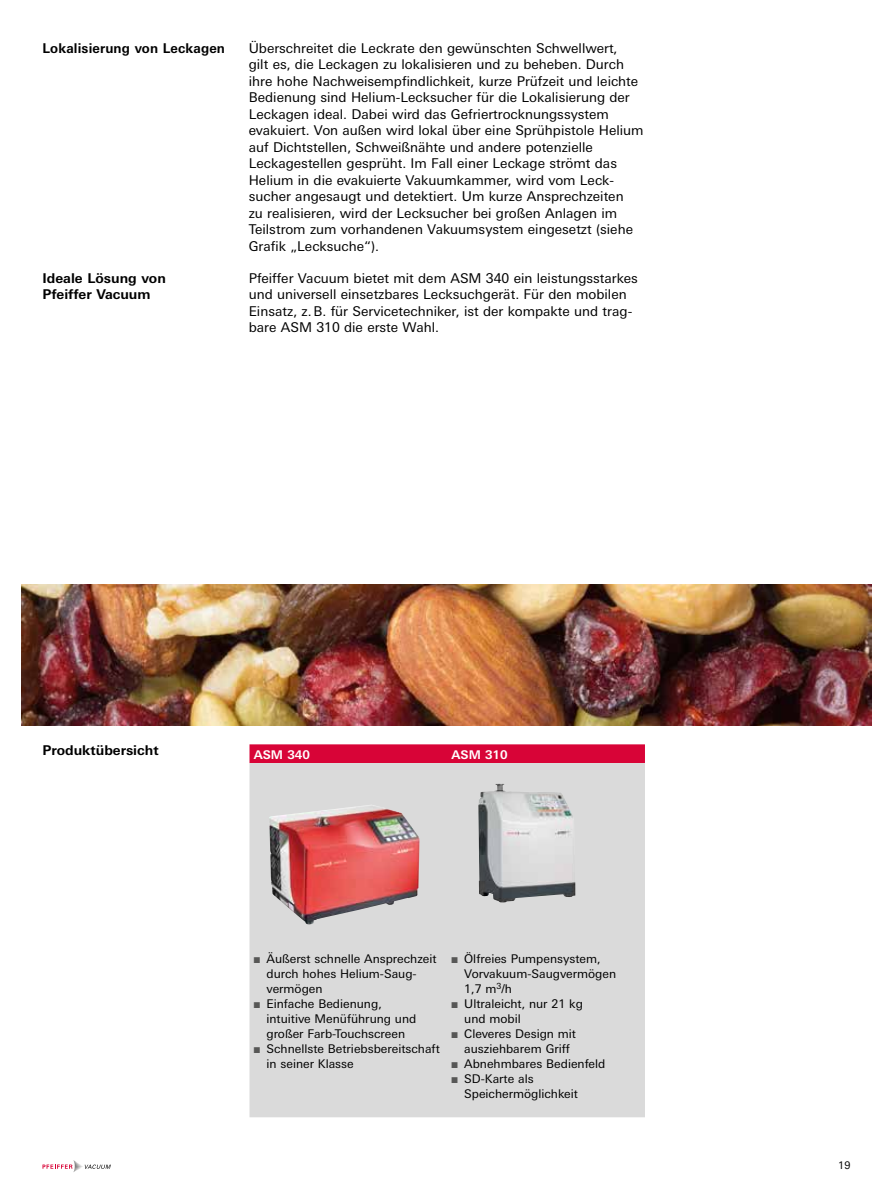
<style>
.page{position:relative;width:893px;height:1191px;background:#fff}
.page>*{position:absolute;margin:0;border:0;box-sizing:border-box;transform-origin:0 0}
.t1{font:13.5px/16.5px "Univers Next W1 G";color:#000}
.t2{font:700 13.5px/16.5px "Univers Next W1 G";color:#000}
.t3{font:700 13.5px "Univers Next W1 G";color:#000;scale:.95 1}
.t4{font:12px/15px "Univers Next W1 G";color:#000}
.t5{font:700 12px "Univers Next W1 G";color:#fff}
.t6{font:10.5px "Univers Next W1 G";color:#000}
.s1{color:#575756}
</style>
<div class="page">
<svg style="left:43px;top:1160px;width:68px;height:12px"></svg>
<img style="left:21px;top:585px;width:851px;height:140px">
<div style="left:249px;top:744px;width:396px;height:19px;background:#d80437"></div>
<div style="left:249px;top:763px;width:396px;height:354px;background:#dadada"></div>
<img style="left:269px;top:804px;width:151px;height:120px">
<img style="left:478px;top:783px;width:97px;height:119px">
<p class="t3" style="left:43px;top:40px;width:194px">Lokalisierung von Leckagen</p>
<p class="t1" style="left:249px;top:40px;width:396px">Überschreitet die Leckrate den gewünschten Schwellwert,<br>gilt es, die Leckagen zu lokalisieren und zu beheben. Durch ihre hohe Nachweisempfindlichkeit, kurze Prüfzeit und leichte Bedienung sind Helium-Lecksucher für die Lokalisierung der Leckagen ideal. Dabei wird das Gefriertrocknungssystem evakuiert. Von außen wird lokal über eine Sprühpistole Helium auf Dichtstellen, Schweißnähte und andere potenzielle Leckagestellen gesprüht. Im Fall einer Leckage strömt das Helium in die evakuierte Vakuumkammer, wird vom Leck&shy;sucher angesaugt und detektiert. Um kurze Ansprechzeiten<br>zu realisieren, wird der Lecksucher bei großen Anlagen im Teilstrom zum vorhandenen Vakuumsystem eingesetzt (siehe Grafik „Lecksuche“).</p>
<p class="t2" style="left:43px;top:270px;width:125px">Ideale Lösung von<br>Pfeiffer Vacuum</p>
<p class="t1" style="left:249px;top:270px;width:391px">Pfeiffer Vacuum bietet mit dem ASM 340 ein leistungsstarkes und universell einsetzbares Lecksuchgerät. Für den mobilen Einsatz, z.B. für Servicetechniker, ist der kompakte und trag&shy;bare ASM 310 die erste Wahl.</p>
<p class="t2" style="left:43px;top:741px;width:118px">Produktübersicht</p>
<p class="t5" style="left:254px;top:747px;width:58px">ASM 340</p>
<p class="t5" style="left:451px;top:747px;width:58px">ASM 310</p>
<p class="t4" style="left:266px;top:951px;width:172px;text-indent:-13px"><span class="s1">■</span> Äußerst schnelle Ansprechzeit durch hohes Helium-Saug&shy;vermögen</p>
<p class="t4" style="left:266px;top:996px;width:151px;text-indent:-13px"><span class="s1">■</span> Einfache Bedienung, intuitive Menüführung und großer Farb-Touchscreen</p>
<p class="t4" style="left:266px;top:1041px;width:175px;text-indent:-13px"><span class="s1">■</span> Schnellste Betriebsbereitschaft in seiner Klasse</p>
<p class="t4" style="left:464px;top:951px;width:153px;text-indent:-13px"><span class="s1">■</span> Ölfreies Pumpensystem,<br>Vorvakuum-Saugvermögen<br>1,7 m<sup>3</sup>/h</p>
<p class="t4" style="left:464px;top:996px;width:120px;text-indent:-13px"><span class="s1">■</span> Ultraleicht, nur 21 kg und mobil</p>
<p class="t4" style="left:451px;top:1026px;width:126px;text-align:center"><span class="s1">■</span> Cleveres Design mit ausziehbarem Griff</p>
<p class="t4" style="left:451px;top:1056px;width:155px"><span class="s1">■</span> Abnehmbares Bedienfeld</p>
<p class="t4" style="left:464px;top:1071px;width:115px;text-indent:-13px"><span class="s1">■</span> SD-Karte als<br>Speichermöglichkeit</p>
<p class="t6" style="left:838px;top:1159px;width:14px">19</p>
</div>
